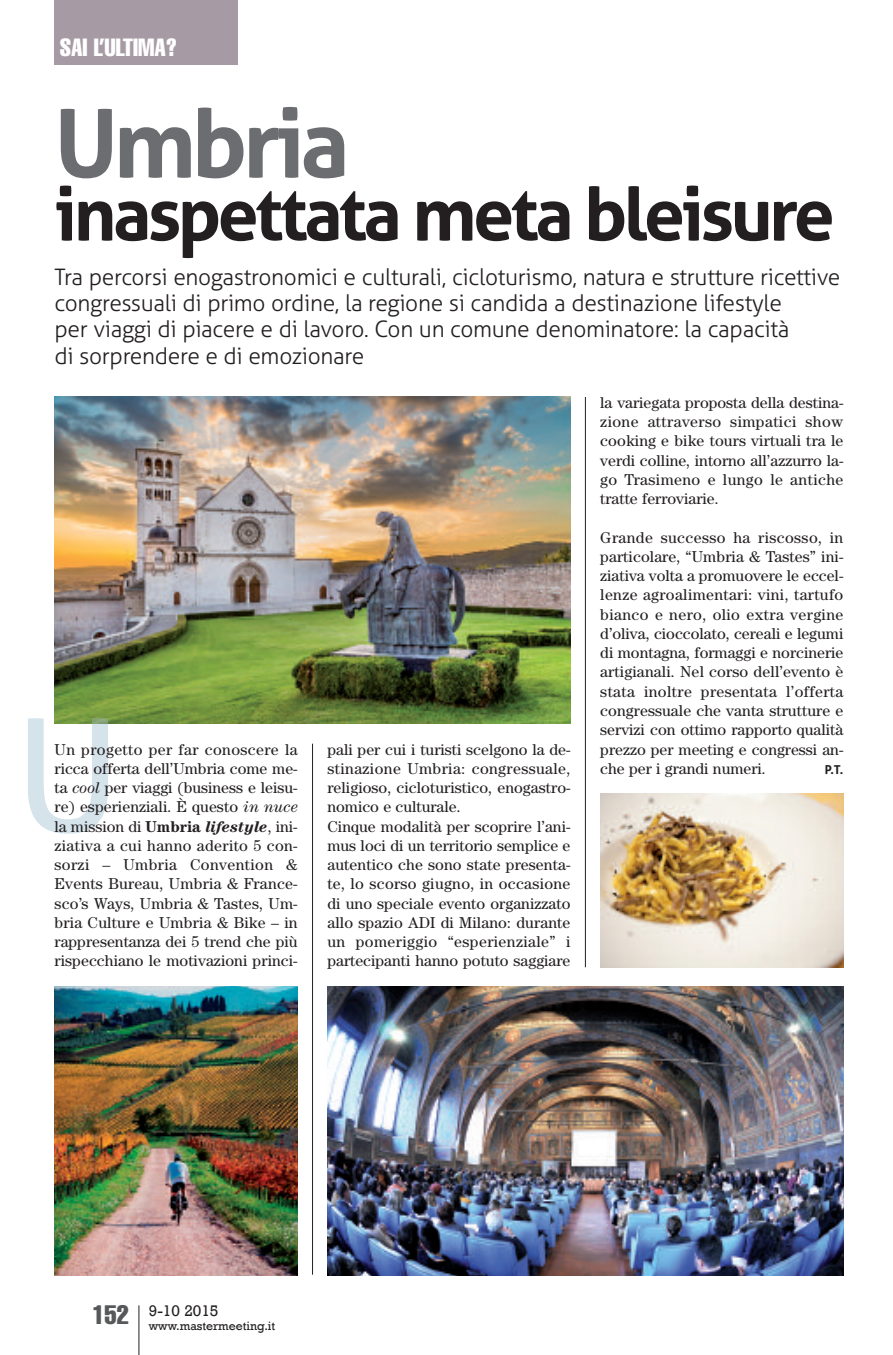
<style>
.page{position:relative;width:893px;height:1355px;background:#fff}
.page>*{position:absolute;margin:0;border:0;box-sizing:border-box;transform-origin:0 0}
.t1{font:700 94.5px "Aller";letter-spacing:-.05em;color:#6c6d70}
.t2{font:700 73.5px "Aller";letter-spacing:-.05em;color:#231f20}
.t3{font:extra-condensed 24.5px "Helvetica";color:#fff}
.t4{font:300 22.75px/26.2px "Aller";letter-spacing:-.015em;color:#231f20}
.t5{font:15.75px/19.2px "Century";letter-spacing:.005em;color:#231f20;text-align:justify}
.t6{font:15.75px "Rockwell";color:#231f20}
.t7{font:12.25px "Rockwell";color:#231f20}
.t8{font:700 12.25px "Aller";color:#231f20}
.s1{font-style:italic}
.s2{font-weight:700}
.s3{font-weight:700;font-style:italic}
</style>
<div class="page">
<hr style="left:138px;top:1305px;width:1px;height:49px;background:#231f20">
<div style="left:55px;top:0;width:183px;height:64px;background:#a69ba4"></div>
<hr style="left:312px;top:743px;width:1px;height:531px;background:#231f20">
<hr style="left:585px;top:397px;width:1px;height:570px;background:#231f20">
<img style="left:55px;top:397px;width:515px;height:326px">
<img style="left:327px;top:986px;width:516px;height:289px">
<img style="left:600px;top:793px;width:243px;height:174px">
<img style="left:55px;top:986px;width:243px;height:289px">
<svg style="left:28px;top:718px;width:80px;height:115px"></svg>
<img style="left:91px;top:718px;width:17px;height:5px">
<h3 class="t3" style="left:60px;top:39px;width:119px">SAI L’ULTIMA?</h3>
<h1 class="t1" style="left:55px;top:89px;width:296px">Umbria</h1>
<h2 class="t2" style="left:55px;top:171px;width:782px">inaspettata meta bleisure</h2>
<p class="t4" style="left:55px;top:264px;width:787px">Tra percorsi enogastronomici e culturali, cicloturismo, natura e strutture ricettive congressuali di primo ordine, la regione si candida a destinazione lifestyle<br>per viaggi di piacere e di lavoro. Con un comune denominatore: la capacità<br>di sorprendere e di emozionare</p>
<p class="t5" style="left:600px;top:394px;width:245px">la variegata proposta della destina&shy;zione attraverso simpatici show cooking e bike tours virtuali tra le verdi colline, intorno all’azzurro la&shy;go Trasimeno e lungo le antiche tratte ferroviarie.</p>
<p class="t5" style="left:600px;top:529px;width:245px">Grande successo ha riscosso, in particolare, “Umbria &amp; Tastes” ini&shy;ziativa volta a promuovere le eccel&shy;lenze agroalimentari: vini, tartufo bianco e nero, olio extra vergine d’oliva, cioccolato, cereali e legumi di montagna, formaggi e norcinerie artigianali. Nel corso dell’evento è stata inoltre presentata l’offerta congressuale che vanta strutture e servizi con ottimo rapporto qualità prezzo per meeting e congressi an&shy;che per i grandi numeri.</p>
<p class="t5" style="left:55px;top:740px;width:245px">Un progetto per far conoscere la ricca offerta dell’Umbria come me&shy;ta <span class="s1">cool</span> per viaggi (business e leisu&shy;re) esperienziali. È questo <span class="s1">in nuce </span>la mission di <span class="s2">Umbria</span> <span class="s3">lifestyle</span>, ini&shy;ziativa a cui hanno aderito 5 con&shy;sorzi – Umbria Convention &amp; Events Bureau, Umbria &amp; France&shy;sco’s Ways, Umbria &amp; Tastes, Um&shy;bria Culture e Umbria &amp; Bike – in rappresentanza dei 5 trend che più rispecchiano le motivazioni princi-</p>
<p class="t5" style="left:327px;top:740px;width:245px;text-align:left">pali per cui i turisti scelgono la de&shy;stinazione Umbria: congressuale, religioso, cicloturistico, enogastro&shy;nomico e culturale.<br>Cinque modalità per scoprire l’ani&shy;mus loci di un territorio semplice e autentico che sono state presenta&shy;te, lo scorso giugno, in occasione di uno speciale evento organizzato allo spazio ADI di Milano: durante un pomeriggio “esperienziale” i partecipanti hanno potuto saggiare</p>
<p class="t8" style="left:825px;top:762px;width:20px">P.T.</p>
<p class="t7" style="left:92px;top:1318px;width:184px"><sup>152</sup> www.mastermeeting.it</p>
<p class="t6" style="left:149px;top:1300px;width:71px">9-10 2015</p>
</div>
